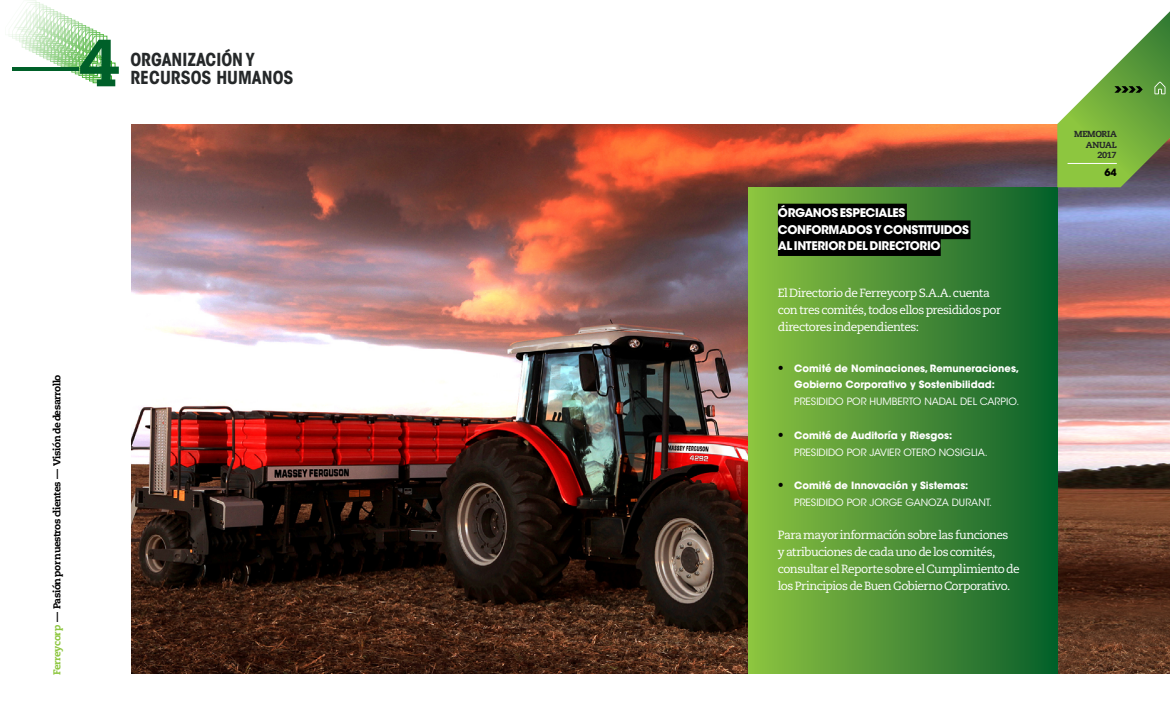
<style>
.page{position:relative;width:1170px;height:727px;background:#fff}
.page>*{position:absolute;margin:0;border:0;box-sizing:border-box;transform-origin:0 0}
.t1{font:300 66.5px "Caecilia LT Std";color:#006029}
.t2{font:700 condensed 17.75px "ITC Avant Garde Std";color:#252829}
.t3{font:11.88px/16.8px "Caecilia LT Std";letter-spacing:-.045em;color:#fff}
.t4{font:700 11.88px/16.8px "ITC Avant Garde Std";letter-spacing:-.03em;color:#fff}
.t5{font:10px/16.8px "ITC Avant Garde Std";color:#fff}
.t6{font:700 10px/16.8px "ITC Avant Garde Std";color:#fff}
.t7{font:800 10px "Caecilia LT Std";letter-spacing:-.045em;color:#000}
.t8{font:700 10px "ITC Avant Garde Std";color:#000}
.t9{font:800 8.75px/10.5px "Caecilia LT Std";letter-spacing:-.03em;color:#252829;text-align:right}
.s1{font-weight:800}
.s2{color:#8dc63f}
.s3{font-family:"Caecilia LT Std";font-weight:400;font-size:11.88px;color:#000}
.s4{font-family:"Caecilia LT Std";font-size:11.88px;color:#000}
.s5{font-weight:700}
</style>
<div class="page">
<img style="left:132px;top:124px;width:1037px;height:549px">
<div style="left:748px;top:187px;width:309px;height:486px;background:linear-gradient(to right,#8ec241,#085d2b)"></div>
<div style="left:777px;top:204px;width:129px;height:18px;background:#000"></div>
<div style="left:777px;top:220px;width:193px;height:19px;background:#000"></div>
<div style="left:777px;top:237px;width:163px;height:19px;background:#000"></div>
<svg style="left:1057px;top:12px;width:112px;height:175px"></svg>
<hr style="left:1067px;top:163px;width:49px;height:1px;background:#fff">
<svg style="left:8px;top:0;width:107px;height:83px"></svg>
<h1 class="t1" style="left:13px;top:26px;width:107px">—<span class="s1">4</span></h1>
<h2 class="t2" style="left:130px;top:49px;width:126px">ORGANIZACIÓN Y</h2>
<h2 class="t2" style="left:130px;top:66px;width:164px">RECURSOS HUMANOS</h2>
<p class="t7" style="left:51px;top:674px;width:302px;rotate:-90deg"><span class="s2">Ferreycorp</span> — Pasión por nuestros clientes — Visión de desarrollo</p>
<p class="t4" style="left:777px;top:204px;width:192px">ÓRGANOS ESPECIALES<br>CONFORMADOS Y CONSTITUIDOS<br>AL INTERIOR DEL DIRECTORIO</p>
<p class="t3" style="left:777px;top:285px;width:225px">El Directorio de Ferreycorp S.A.A. cuenta con tres comités, todos ellos presididos por directores independientes:</p>
<p class="t6" style="left:794px;top:359px;width:226px;text-indent:-16px"><span class="s3">•</span> Comité de Nominaciones, Remuneraciones,<br>Gobierno Corporativo y Sostenibilidad:</p>
<p class="t5" style="left:794px;top:393px;width:227px">PRESIDIDO POR HUMBERTO NADAL DEL CARPIO.</p>
<p class="t5" style="left:794px;top:427px;width:195px;text-indent:-16px"><span class="s4">•</span> <span class="s5">Comité de Auditoría y Riesgos:<br></span>PRESIDIDO POR JAVIER OTERO NOSIGLIA.</p>
<p class="t5" style="left:794px;top:477px;width:199px;text-indent:-16px"><span class="s4">•</span> <span class="s5">Comité de Innovación y Sistemas:<br></span>PRESIDIDO POR JORGE GANOZA DURANT.</p>
<p class="t3" style="left:777px;top:527px;width:243px">Para mayor información sobre las funciones<br>y atribuciones de cada uno de los comités, consultar el Reporte sobre el Cumplimiento de los Principios de Buen Gobierno Corporativo.</p>
<p class="t9" style="left:1074px;top:129px;width:44px">MEMORIA<br>ANUAL<br>2017</p>
<p class="t8" style="left:1104px;top:165px;width:14px">64</p>
</div>
